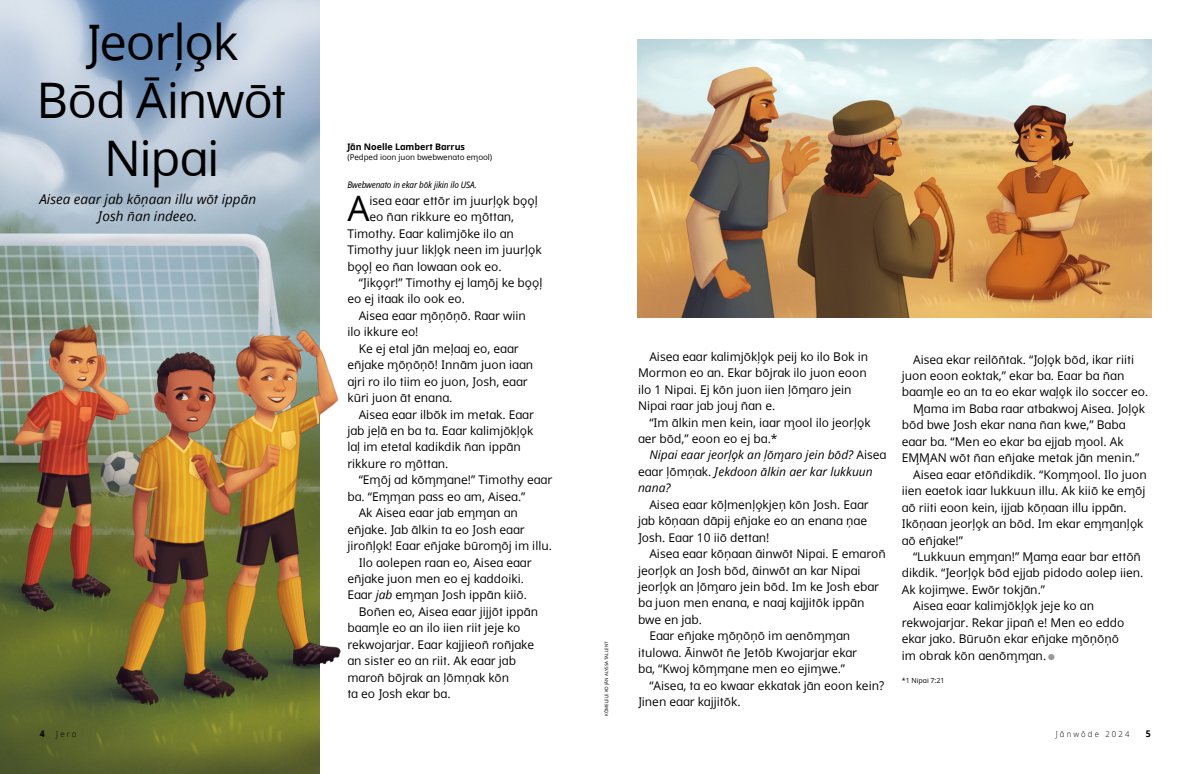
<style>
.page{position:relative;width:1191px;height:774px;background:#fff}
.page>*{position:absolute;margin:0;border:0;box-sizing:border-box;transform-origin:0 0}
.h1_lunchbox{font:49px/58px "Dots Solidlds Lat";letter-spacing:-.025em;color:#000;text-align:center}
.p1_first{font:35px "Dots Solidlds Lat";color:#000}
.t1{font:italic 13.5px/17.3px "Dots Solidlds Lat";color:#000;text-align:center}
.p1{font:12px/16.4px "Dots Solidlds Lat";color:#000}
.p1_first-2{font:12px "Dots Solidlds Lat";color:#000}
.p1-2{font:italic 12px/16.4px "Dots Solidlds Lat";color:#000}
.t2{font:700 9.2px "Dots Solidlds Lat";color:#000;scale:.95 1}
.p1_bio{font:italic 9px "Dots Solid Condlds Lat";letter-spacing:-.01em;color:#000}
.p1_author-name{font:700 9px "Dots Solidlds Lat";letter-spacing:-.005em;color:#000}
.t3{font:300 8.2px "Dots Solidlds Lat";letter-spacing:.28em;color:#000;scale:.95 1}
.p1_author-role{font:8px "Dots Solidlds Lat";letter-spacing:-.005em;color:#000}
.t4{font:7px "Dots Solidlds Lat";letter-spacing:.01em;color:#000}
.t5{font:4.5px "Dots Solidlds Lat";color:#000}
.s1{font-style:italic}
.s2{font-style:normal}
.s3{font-family:"Ding P Ilds Dpi";font-size:8.5px;color:#969798}
</style>
<div class="page">
<img style="left:637px;top:40px;width:514px;height:277px">
<img style="left:0;top:0;width:320px;height:774px">
<img style="left:287px;top:305px;width:52px;height:128px">
<img style="left:283px;top:609px;width:58px;height:92px">
<p class="h1_lunchbox" style="left:37px;top:14px;width:252px">Jeorļo̧k<br>Bōd Āinwōt<br>Nipai</p>
<p class="t1" style="left:39px;top:190px;width:218px">Aisea eaar jab kōņaan illu wōt ippān<br>Josh n̄an indeeo.</p>
<p class="p1_author-name" style="left:347px;top:140px;width:119px">Jān Noelle Lambert Barrus</p>
<p class="p1_author-role" style="left:347px;top:151px;width:146px">(Pedped ioon juon bwebwenato em̧ool)</p>
<p class="p1_bio" style="left:347px;top:178px;width:131px">Bwebwenato in ekar bōk jikin ilo USA.</p>
<p class="p1_first" style="left:347px;top:183px;width:24px">A</p>
<p class="p1_first-2" style="left:369px;top:192px;width:170px">isea eaar ettōr im juurļo̧k bo̧o̧ļ</p>
<p class="p1_first-2" style="left:369px;top:208px;width:146px">eo n̄an rikkure eo m̧ōttan,</p>
<p class="p1_first-2" style="left:347px;top:224px;width:168px">Timothy. Eaar kalimjōke ilo an</p>
<p class="p1_first-2" style="left:347px;top:241px;width:196px">Timothy juur likļo̧k neen im juurļo̧k</p>
<p class="p1_first-2" style="left:347px;top:257px;width:156px">bo̧o̧ļ eo n̄an lowaan ook eo.</p>
<p class="p1" style="left:347px;top:274px;width:197px;text-indent:11px">“Jiko̧o̧r!” Timothy ej lam̧ōj ke bo̧o̧ļ eo ej itaak ilo ook eo.</p>
<p class="p1" style="left:347px;top:307px;width:180px;text-indent:11px">Aisea eaar m̧ōņōņō. Raar wiin ilo ikkure eo!</p>
<p class="p1" style="left:347px;top:340px;width:187px;text-indent:11px">Ke ej etal jān meļaaj eo, eaar en̄jake m̧ōņōņō! Innām juon iaan ajri ro ilo tiim eo juon, Josh, eaar kūri juon āt enana.</p>
<p class="p1" style="left:347px;top:406px;width:188px;text-indent:11px">Aisea eaar ilbōk im metak. Eaar jab jeļā en ba ta. Eaar kalimjōkļo̧k laļ im etetal kadikdik n̄an ippān rikkure ro m̧ōttan.</p>
<p class="p1" style="left:347px;top:472px;width:206px;text-indent:11px">“Em̧ōj ad kōm̧m̧ane!” Timothy eaar ba. “Em̧m̧an pass eo am, Aisea.”</p>
<p class="p1" style="left:347px;top:505px;width:206px;text-indent:11px">Ak Aisea eaar jab em̧m̧an an en̄jake. Jab ālkin ta eo Josh eaar jiron̄ļo̧k! Eaar en̄jake būrom̧ōj im illu.</p>
<p class="p1" style="left:347px;top:554px;width:186px;text-indent:11px">Ilo aolepen raan eo, Aisea eaar en̄jake juon men eo ej kaddoiki.<br>Eaar <span class="s1">jab</span> em̧m̧an Josh ippān kiiō.</p>
<p class="p1" style="left:347px;top:603px;width:192px;text-indent:11px">Bon̄en eo, Aisea eaar jijjōt ippān baam̧le eo an ilo iien riit jeje ko rekwojarjar. Eaar kajjieon̄ ron̄jake an sister eo an riit. Ak eaar jab maron̄ bōjrak an ļōmņak kōn<br>ta eo Josh ekar ba.</p>
<p class="t5" style="left:603px;top:716px;width:76px;rotate:-90deg">KŌMEĻEĻE KO JĀN ALYSSA TALLENT</p>
<p class="p1" style="left:638px;top:348px;width:232px;text-indent:11px">Aisea eaar kalimjōkļo̧k peij ko ilo Bok in Mormon eo an. Ekar bōjrak ilo juon eoon ilo 1 Nipai. Ej kōn juon iien ļōm̧aro jein Nipai raar jab jouj n̄an e.</p>
<p class="p1" style="left:638px;top:414px;width:234px;text-indent:11px">“Im ālkin men kein, iaar m̧ool ilo jeorļo̧k aer bōd,” eoon eo ej ba.*</p>
<p class="p1-2" style="left:638px;top:447px;width:250px;text-indent:11px">Nipai eaar jeorļo̧k an ļōm̧aro jein bōd? <span class="s2">Aisea eaar ļōmņak.</span> Jekdoon ālkin aer kar lukkuun nana?</p>
<p class="p1" style="left:638px;top:496px;width:232px;text-indent:11px">Aisea eaar kōļmenļo̧kjeņ kōn Josh. Eaar jab kōņaan dāpij en̄jake eo an enana ņae<br>Josh. Eaar 10 iiō dettan!</p>
<p class="p1" style="left:638px;top:546px;width:249px;text-indent:11px">Aisea eaar kōņaan āinwōt Nipai. E emaron̄ jeorļo̧k an Josh bōd, āinwōt an kar Nipai jeorļo̧k an ļōm̧aro jein bōd. Im ke Josh ebar ba juon men enana, e naaj kajjitōk ippān bwe en jab.</p>
<p class="p1" style="left:638px;top:628px;width:220px;text-indent:11px">Eaar en̄jake m̧ōņōņō im aenōm̧m̧an itulowa. Āinwōt n̄e Jetōb Kwojarjar ekar ba, “Kwoj kōm̧m̧ane men eo ejim̧we.”</p>
<p class="p1" style="left:638px;top:677px;width:248px;text-indent:11px">“Aisea, ta eo kwaar ekkatak jān eoon kein?<br>Jinen eaar kajjitōk.</p>
<p class="p1" style="left:901px;top:351px;width:248px;text-indent:11px">Aisea ekar reilōn̄tak. “Joļo̧k bōd, ikar riiti juon eoon eoktak,” ekar ba. Eaar ba n̄an baam̧le eo an ta eo ekar waļo̧k ilo soccer eo.</p>
<p class="p1" style="left:901px;top:400px;width:245px;text-indent:11px">M̧ama im Baba raar atbakwoj Aisea. Joļo̧k bōd bwe Josh ekar nana n̄an kwe,” Baba eaar ba. “Men eo ekar ba ejjab m̧ool. Ak EM̧M̧AN wōt n̄an en̄jake metak jān menin.”</p>
<p class="p1" style="left:901px;top:466px;width:246px;text-indent:11px">Aisea eaar etōn̄dikdik. “Kom̧m̧ool. Ilo juon iien eaetok iaar lukkuun illu. Ak kiiō ke em̧ōj aō riiti eoon kein, ijjab kōņaan illu ippān.<br>Ikōņaan jeorļo̧k an bōd. Im ekar em̧m̧anļo̧k aō en̄jake!”</p>
<p class="p1" style="left:901px;top:548px;width:243px;text-indent:11px">“Lukkuun em̧m̧an!” M̧am̧a eaar bar ettōn̄ dikdik. “Jeorļo̧k bōd ejjab pidodo aolep iien.<br>Ak kojim̧we. Ewōr tokjān.”</p>
<p class="p1" style="left:901px;top:598px;width:224px;text-indent:11px">Aisea eaar kalimjōkļo̧k jeje ko an rekwojarjar. Rekar jipan̄ e! Men eo eddo ekar jako. Būruōn ekar en̄jake m̧ōņōņō im obrak kōn aenōm̧m̧an. <span class="s3">●</span></p>
<p class="t4" style="left:901px;top:675px;width:44px">*1 Nipai 7:21</p>
<p class="t2" style="left:40px;top:727px;width:7px">4</p>
<p class="t3" style="left:56px;top:728px;width:23px">Jera</p>
<p class="t3" style="left:1055px;top:728px;width:79px">Jānwōde 2024</p>
<p class="t2" style="left:1146px;top:727px;width:7px">5</p>
</div>
